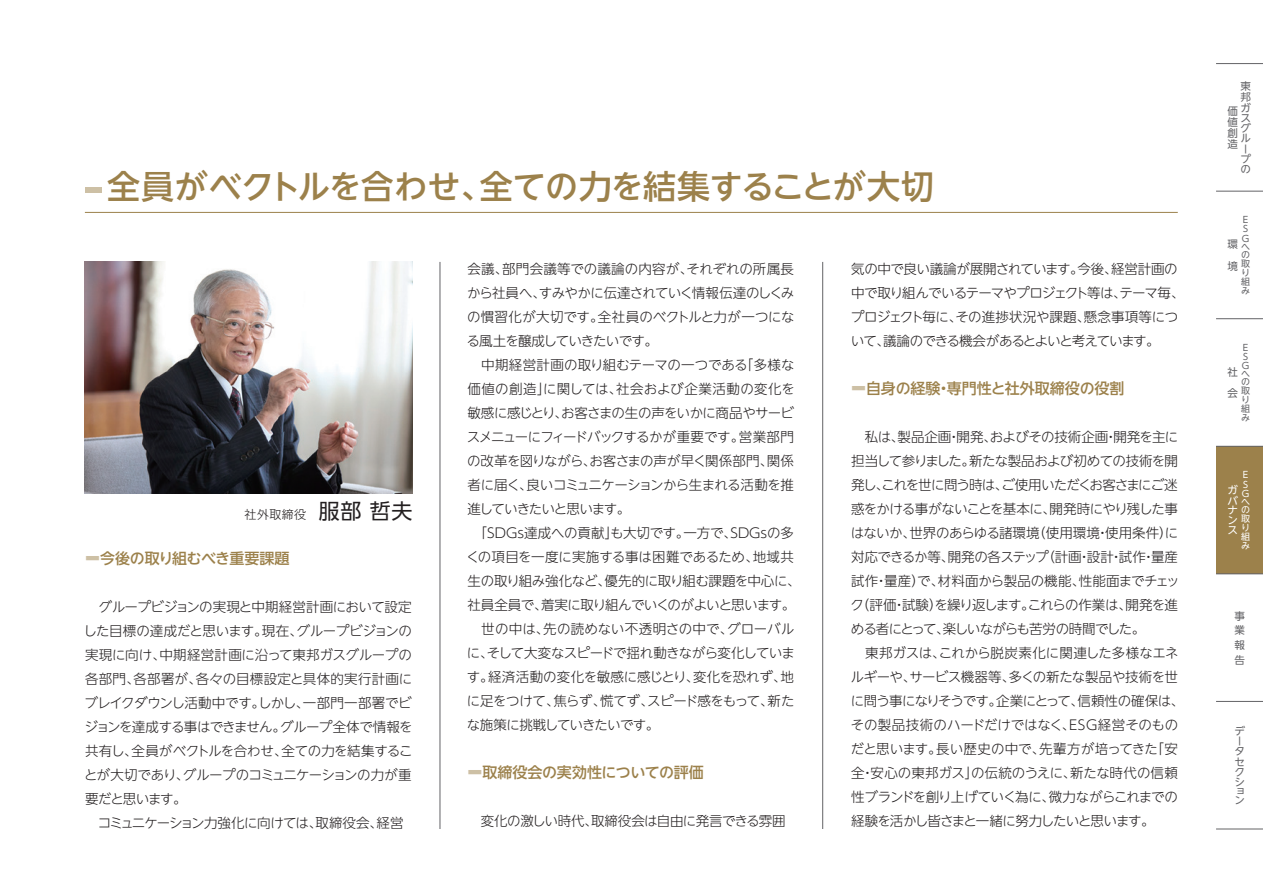
<style>
.page{position:relative;width:1263px;height:893px;background:#fff}
.page>*{position:absolute;margin:0;border:0;box-sizing:border-box;transform-origin:0 0}
.t1{font:500 33px "UD Shin Go NT Pro";letter-spacing:-.015em;color:#9c814b}
.t2{font:500 15px "UD Shin Go NT Pro";letter-spacing:-.01em;color:#9c814b}
.t3{font:300 13.5px/24px "UD Shin Go NT Pro";letter-spacing:-.035em;color:#231f20}
.t4{font:300 12px "UD Shin Go NT Pro";letter-spacing:.03em;color:#231f20}
.t5{font:10.5px/10.4px "UD Shin Go NT Pro";color:#636366}
.t6{font:10.5px/9.9px "UD Shin Go NT Pro";color:#fff;text-align:justify}
.t7{font:9px/9px "UD Shin Go NT Pro";color:#636366}
.t8{font:9px/9px "UD Shin Go NT Pro";color:#fff}
.s1{font-weight:400;font-size:21px}
</style>
<div class="page">
<hr style="left:440px;top:262px;width:1px;height:567px;background:#636366">
<hr style="left:822px;top:262px;width:1px;height:567px;background:#636366">
<div style="left:85px;top:187px;width:16px;height:5px;background:#cdc0a5"></div>
<hr style="left:85px;top:212px;width:1093px;height:1px;background:#9c814b">
<img style="left:85px;top:262px;width:327px;height:232px">
<div style="left:1216px;top:446px;width:47px;height:128px;background:#9c814b"></div>
<hr style="left:1216px;top:191px;width:47px;height:1px;background:#636366">
<hr style="left:1216px;top:63px;width:47px;height:1px;background:#636366">
<hr style="left:1216px;top:318px;width:47px;height:1px;background:#636366">
<hr style="left:1216px;top:446px;width:47px;height:1px;background:#636366">
<hr style="left:1216px;top:574px;width:47px;height:1px;background:#636366">
<hr style="left:1216px;top:701px;width:47px;height:1px;background:#636366">
<hr style="left:1216px;top:829px;width:47px;height:1px;background:#636366">
<h1 class="t1" style="left:107px;top:160px;width:828px">全員がベクトルを合わせ、全ての力を結集することが大切</h1>
<p class="t4" style="left:245px;top:505px;width:169px">社外取締役　<span class="s1">服部 哲夫</span></p>
<p class="t2" style="left:85px;top:546px;width:206px"><sup>■</sup>今後の取り組むべき重要課題</p>
<p class="t3" style="left:84px;top:595px;width:331px;text-indent:15px">グループビジョンの実現と中期経営計画において設定した目標の達成だと思います。現在、グループビジョンの実現に向け、中期経営計画に沿って東邦ガスグループの各部門、各部署が、各々の目標設定と具体的実行計画にブレイクダウンし活動中です。しかし、一部門一部署でビジョンを達成する事はできません。グループ全体で情報を共有し、全員がベクトルを合わせ、全ての力を結集することが大切であり、グループのコミュニケーションの力が重要だと思います。<br>　コミュニケーション力強化に向けては、取締役会、経営</p>
<p class="t3" style="left:466px;top:256px;width:336px">会議、部門会議等での議論の内容が、それぞれの所属長から社員へ、すみやかに伝達されていく情報伝達のしくみの慣習化が大切です。全社員のベクトルと力が一つになる風土を醸成していきたいです。<br>　中期経営計画の取り組むテーマの一つである「多様な価値の創造」に関しては、社会および企業活動の変化を敏感に感じとり、お客さまの生の声をいかに商品やサービスメニューにフィードバックするかが重要です。営業部門の改革を図りながら、お客さまの声が早く関係部門、関係者に届く、良いコミュニケーションから生まれる活動を推進していきたいと思います。<br>　「SDGs達成への貢献」も大切です。一方で、SDGsの多くの項目を一度に実施する事は困難であるため、地域共生の取り組み強化など、優先的に取り組む課題を中心に、社員全員で、着実に取り組んでいくのがよいと思います。　世の中は、先の読めない不透明さの中で、グローバルに、そして大変なスピードで揺れ動きながら変化しています。経済活動の変化を敏感に感じとり、変化を恐れず、地に足をつけて、焦らず、慌てず、スピード感をもって、新たな施策に挑戦していきたいです。</p>
<p class="t2" style="left:467px;top:760px;width:238px"><sup>■</sup>取締役会の実効性についての評価</p>
<p class="t3" style="left:481px;top:808px;width:306px">変化の激しい時代、取締役会は自由に発言できる雰囲</p>
<p class="t3" style="left:851px;top:256px;width:335px">気の中で良い議論が展開されています。今後、経営計画の中で取り組んでいるテーマやプロジェクト等は、テーマ毎、プロジェクト毎に、その進捗状況や課題、懸念事項等について、議論のできる機会があるとよいと考えています。</p>
<p class="t2" style="left:851px;top:376px;width:275px"><sup>■</sup>自身の経験・専門性と社外取締役の役割</p>
<p class="t3" style="left:850px;top:424px;width:336px;text-indent:14px">私は、製品企画・開発、およびその技術企画・開発を主に担当して参りました。新たな製品および初めての技術を開発し、これを世に問う時は、ご使用いただくお客さまにご迷惑をかける事がないことを基本に、開発時にやり残した事はないか、世界のあらゆる諸環境（使用環境・使用条件）に対応できるか等、開発の各ステップ（計画・設計・試作・量産試作・量産）で、材料面から製品の機能、性能面までチェック（評価・試験）を繰り返します。これらの作業は、開発を進める者にとって、楽しいながらも苦労の時間でした。<br>　東邦ガスは、これから脱炭素化に関連した多様なエネルギーや、サービス機器等、多くの新たな製品や技術を世に問う事になりそうです。企業にとって、信頼性の確保は、その製品技術のハードだけではなく、ESG経営そのものだと思います。長い歴史の中で、先輩方が培ってきた「安全・安心の東邦ガス」の伝統のうえに、新たな時代の信頼性ブランドを創り上げていく為に、微力ながらこれまでの経験を活かし皆さまと一緒に努力したいと思います。</p>
<p class="t5" style="left:1240px;top:81px;width:12px">東邦ガスグループの</p>
<p class="t5" style="left:1227px;top:105px;width:12px;line-height:10.8px;text-align:justify">価値創造</p>
<p class="t7" style="left:1242px;top:215px;width:9px;text-align:justify">E S G</p>
<p class="t7" style="left:1241px;top:242px;width:10px;line-height:7.9px">への</p>
<p class="t7" style="left:1241px;top:259px;width:10px">取り組み</p>
<p class="t5" style="left:1227px;top:233px;width:12px;line-height:21.6px">環境</p>
<p class="t7" style="left:1242px;top:342px;width:9px;text-align:justify">E S G</p>
<p class="t7" style="left:1241px;top:370px;width:10px;line-height:7.9px">への</p>
<p class="t7" style="left:1241px;top:386px;width:10px">取り組み</p>
<p class="t5" style="left:1227px;top:361px;width:12px;line-height:21.6px">社会</p>
<p class="t8" style="left:1242px;top:470px;width:9px;text-align:justify">E S G</p>
<p class="t8" style="left:1241px;top:497px;width:10px;line-height:7.9px">への</p>
<p class="t8" style="left:1241px;top:514px;width:10px">取り組み</p>
<p class="t6" style="left:1227px;top:485px;width:12px">ガバナンス</p>
<p class="t5" style="left:1234px;top:608px;width:12px;line-height:14.7px;text-align:justify">事業報告</p>
<p class="t5" style="left:1234px;top:725px;width:12px">データセクシ</p>
<p class="t5" style="left:1234px;top:786px;width:11px;line-height:8.7px">ョン</p>
</div>
